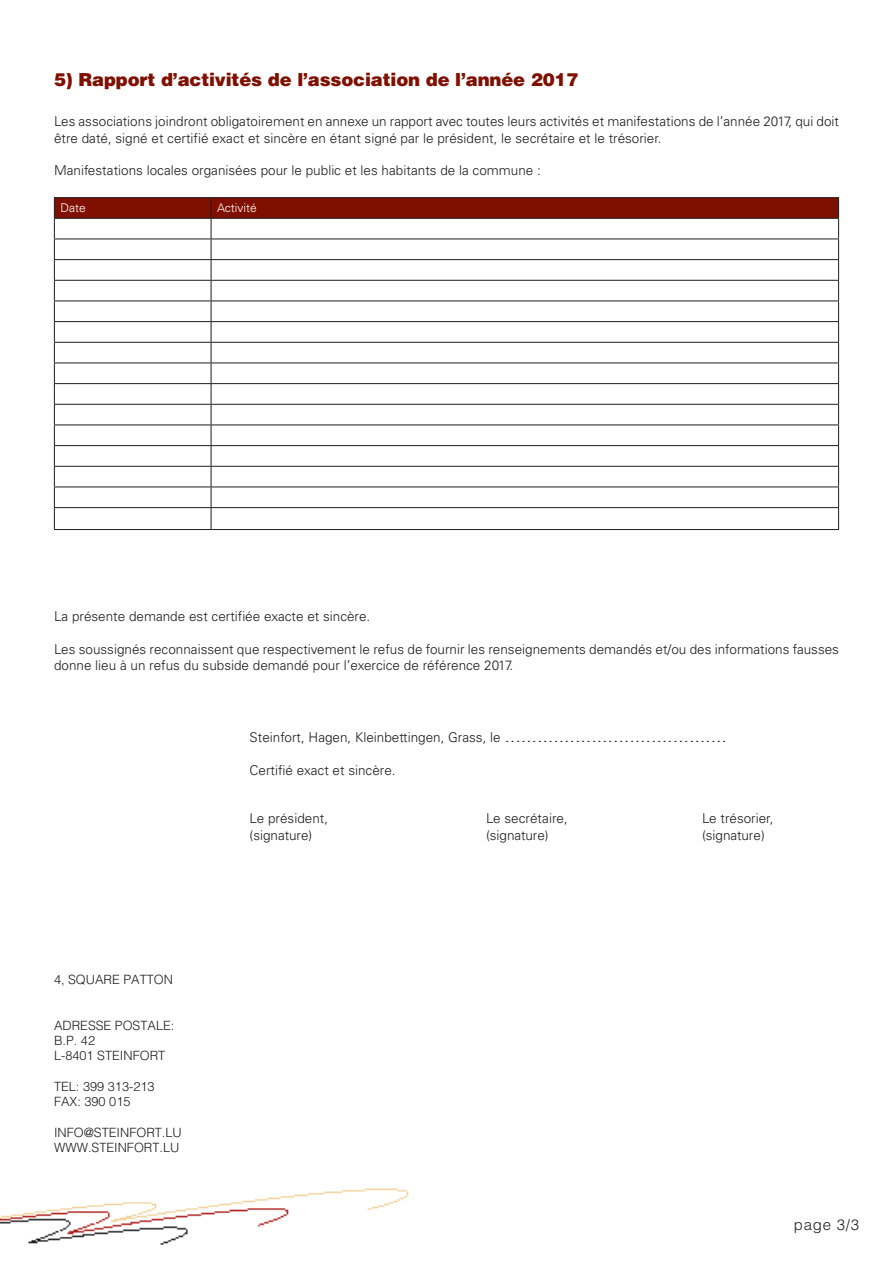
<style>
.page{position:relative;width:893px;height:1263px;background:#fff}
.page>*{position:absolute;margin:0;border:0;box-sizing:border-box;transform-origin:0 0}
._18-sous-titre{font:900 18px "Helvetica";letter-spacing:-.01em;color:#7f1000}
.t1{font:300 15px "Helvetica";color:#1d1d1b}
.t2{font:300 13.5px/16.2px "Univers";color:#1d1d1b}
.t3{font:300 12.75px "Helvetica";color:#1d1d1b}
.t4{font:300 12px "Univers";color:#fff}
</style>
<div class="page">
<img style="left:0;top:1188px;width:409px;height:57px">
<hr style="left:54px;top:197px;width:157px;height:1px;background:#1d1d1b">
<hr style="left:211px;top:197px;width:628px;height:1px;background:#1d1d1b">
<svg style="left:54px;top:198px;width:785px;height:331px"></svg>
<hr style="left:54px;top:529px;width:157px;height:1px;background:#1d1d1b">
<hr style="left:211px;top:529px;width:628px;height:1px;background:#1d1d1b">
<p class="_18-sous-titre" style="left:54px;top:67px;width:526px">5) Rapport d’activités de l’association de l’année 2017</p>
<p class="t2" style="left:54px;top:114px;width:786px">Les associations joindront obligatoirement en annexe un rapport avec toutes leurs activités et manifestations de l’année 2017, qui doit être daté, signé et certifié exact et sincère en étant signé par le président, le secrétaire et le trésorier.</p>
<p class="t2" style="left:54px;top:162px;width:488px">Manifestations locales organisées pour le public et les habitants de la commune :</p>
<p class="t4" style="left:60px;top:201px;width:27px">Date</p>
<p class="t4" style="left:217px;top:201px;width:41px">Activité</p>
<p class="t2" style="left:54px;top:608px;width:318px">La présente demande est certifiée exacte et sincère.</p>
<p class="t2" style="left:54px;top:641px;width:786px">Les soussignés reconnaissent que respectivement le refus de fournir les renseignements demandés et/ou des informations fausses donne lieu à un refus du subside demandé pour l’exercice de référence 2017.</p>
<p class="t3" style="left:54px;top:971px;width:121px">4, SQUARE PATTON</p>
<p class="t3" style="left:54px;top:1017px;width:122px">ADRESSE POSTALE:</p>
<p class="t3" style="left:54px;top:1032px;width:43px">B.P. 42</p>
<p class="t3" style="left:54px;top:1047px;width:113px">L-8401 STEINFORT</p>
<p class="t3" style="left:54px;top:1078px;width:102px">TEL: 399 313-213</p>
<p class="t3" style="left:54px;top:1093px;width:78px">FAX: 390 015</p>
<p class="t3" style="left:54px;top:1124px;width:129px">INFO@STEINFORT.LU</p>
<p class="t3" style="left:54px;top:1139px;width:127px">WWW.STEINFORT.LU</p>
<p class="t2" style="left:250px;top:729px;width:479px">Steinfort, Hagen, Kleinbettingen, Grass, le .........................................</p>
<p class="t2" style="left:250px;top:762px;width:148px">Certifié exact et sincère.</p>
<p class="t2" style="left:250px;top:810px;width:80px">Le président,</p>
<p class="t2" style="left:486px;top:810px;width:83px">Le secrétaire,</p>
<p class="t2" style="left:702px;top:810px;width:73px">Le trésorier,</p>
<p class="t2" style="left:250px;top:827px;width:64px">(signature)</p>
<p class="t2" style="left:486px;top:827px;width:64px">(signature)</p>
<p class="t2" style="left:702px;top:827px;width:64px">(signature)</p>
<p class="t1" style="left:794px;top:1215px;width:67px">page 3/3</p>
</div>
